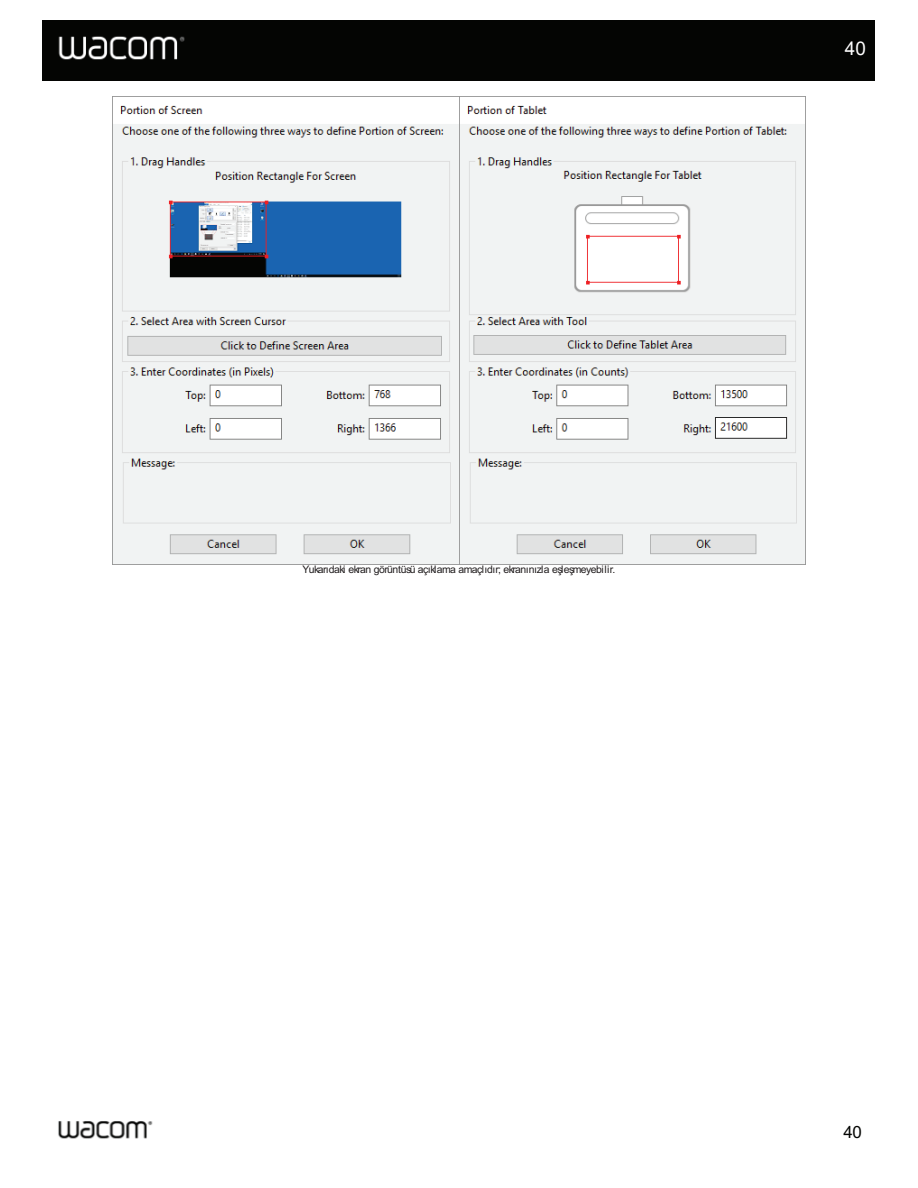
<style>
.page{position:relative;width:918px;height:1188px;background:#fff}
.page>*{position:absolute;margin:0;border:0;box-sizing:border-box;transform-origin:0 0}
.t1{font:18.9px "Arial";color:#040503}
.t2{font:18.9px "Arial";color:#fff}
.t3{font:11.7px "Arial";letter-spacing:-.035em;color:#211d1e}
</style>
<div class="page">
<img style="left:113px;top:96px;width:693px;height:468px">
<div style="left:42px;top:20px;width:833px;height:60px;background:#040503"></div>
<img style="left:58px;top:36px;width:127px;height:24px">
<img style="left:58px;top:1121px;width:95px;height:18px">
<p class="t3" style="left:303px;top:564px;width:314px">Yukarıdaki ekran görüntüsü açıklama amaçlıdır; ekranınızla eşleşmeyebilir.</p>
<h1 class="t2" style="left:845px;top:35px;width:23px">40</h1>
<h1 class="t1" style="left:843px;top:1123px;width:20px">40</h1>
</div>
